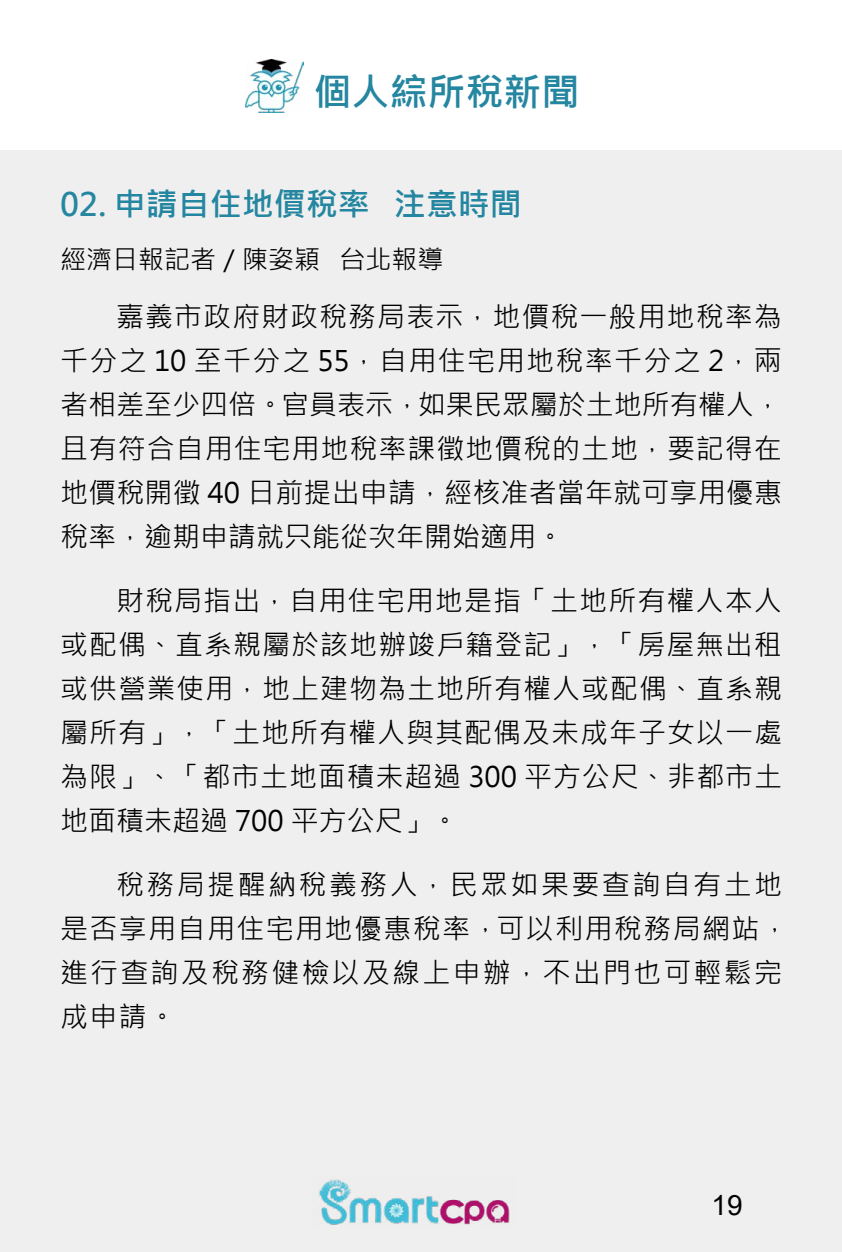
<style>
.page{position:relative;width:842px;height:1252px;background:#fff}
.page>*{position:absolute;margin:0;border:0;box-sizing:border-box;transform-origin:0 0}
.t1{font:700 38px "Microsoft Jheng Hei";color:#2486a0}
.t2{font:700 32px "Microsoft Jheng Hei";color:#2486a0}
.t3{font:28px/44px "Microsoft Jheng Hei";letter-spacing:.035em;color:#000;text-align:justify}
.t4{font:28px/44px "Microsoft Jheng Hei";letter-spacing:.08em;color:#000}
.t5{font:28px "Arial";color:#000}
.t6{font:26px "Microsoft Jheng Hei";color:#000}
</style>
<div class="page">
<div style="left:0;top:150px;width:842px;height:1102px;background:#efefef"></div>
<img style="left:318px;top:1179px;width:192px;height:46px">
<img style="left:246px;top:60px;width:57px;height:52px">
<h1 class="t1" style="left:314px;top:68px;width:267px">個人綜所稅新聞</h1>
<p class="t2" style="left:60px;top:185px;width:463px">02. 申請自住地價稅率 注意時間</p>
<p class="t6" style="left:60px;top:243px;width:385px">經濟日報記者／陳姿穎 台北報導</p>
<p class="t3" style="left:60px;top:295px;width:724px;text-indent:56px">嘉義市政府財政稅務局表示，地價稅一般用地稅率為千分之 10 至千分之 55，自用住宅用地稅率千分之 2，兩者相差至少四倍。官員表示，如果民眾屬於土地所有權人，且有符合自用住宅用地稅率課徵地價稅的土地，要記得在地價稅開徵 40 日前提出申請，經核准者當年就可享用優惠稅率，逾期申請就只能從次年開始適用。</p>
<p class="t3" style="left:60px;top:579px;width:724px;text-indent:56px">財稅局指出，自用住宅用地是指「土地所有權人本人或配偶、直系親屬於該地辦竣戶籍登記」，「房屋無出租或供營業使用，地上建物為土地所有權人或配偶、直系親屬所有」，「土地所有權人與其配偶及未成年子女以一處為限」、「都市土地面積未超過 300 平方公尺、非都市土地面積未超過 700 平方公尺」。</p>
<p class="t4" style="left:60px;top:863px;width:730px;text-indent:56px">稅務局提醒納稅義務人，民眾如果要查詢自有土地是否享用自用住宅用地優惠稅率，可以利用稅務局網站，進行查詢及稅務健檢以及線上申辦，不出門也可輕鬆完成申請。</p>
<p class="t5" style="left:712px;top:1186px;width:33px">19</p>
</div>
